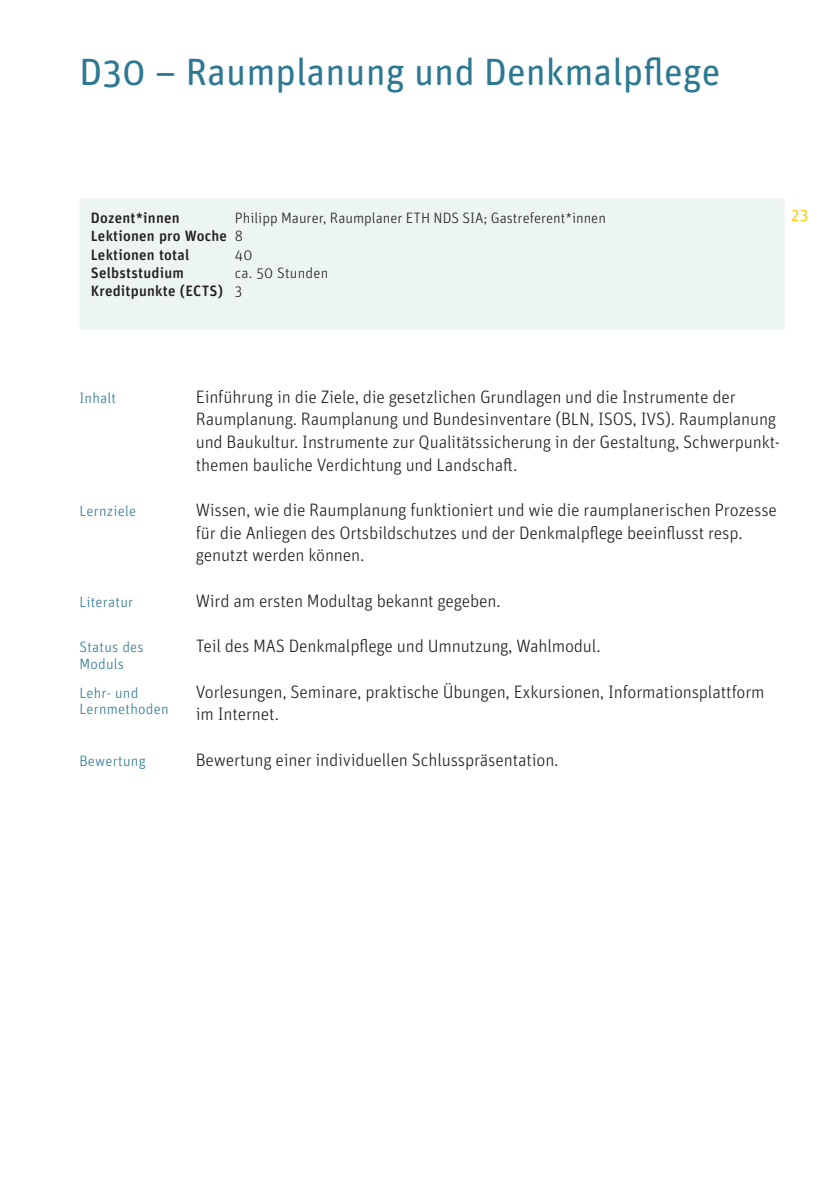
<style>
.page{position:relative;width:840px;height:1191px;background:#fff}
.page>*{position:absolute;margin:0;border:0;box-sizing:border-box;transform-origin:0 0}
.Haupttitel{font:38px "Unit Rounded Pro";color:#2d7993}
.Tabelle_Grundtext{font:300 18px/22.6px "Unit Rounded Pro";letter-spacing:-.01em;color:#231f20}
.t1{font:16px "Unit Rounded Pro";color:#feca0a}
.Infotext{font:500 15px "Unit Rounded Pro";letter-spacing:.015em;color:#231f20}
.Gliederung{font:300 15px/16.6px "Unit Rounded Pro";letter-spacing:.015em;color:#2d7993}
.Infotext-2{font:300 15px "Unit Rounded Pro";color:#231f20}
.s1{font-weight:300}
</style>
<div class="page">
<div style="left:79px;top:198px;width:705px;height:131px;background:#ecf5ef;border-radius:3px"></div>
<p class="Haupttitel" style="left:79px;top:46px;width:642px">D30 – Raumplanung und Denkmalpflege</p>
<p class="Infotext" style="left:91px;top:207px;width:90px">Dozent*innen</p>
<p class="Infotext-2" style="left:235px;top:208px;width:372px">Philipp Maurer, Raumplaner ETH NDS SIA; Gastreferent*innen</p>
<p class="Infotext" style="left:91px;top:225px;width:154px">Lektionen pro Woche <span class="s1">8</span></p>
<p class="Infotext" style="left:91px;top:244px;width:100px">Lektionen total</p>
<p class="Infotext-2" style="left:235px;top:245px;width:19px">40</p>
<p class="Infotext" style="left:91px;top:262px;width:95px">Selbststudium</p>
<p class="Infotext-2" style="left:235px;top:263px;width:95px">ca. 50 Stunden</p>
<p class="Infotext" style="left:91px;top:280px;width:153px">Kreditpunkte (ECTS) <span class="s1">3</span></p>
<p class="t1" style="left:790px;top:205px;width:19px">23</p>
<p class="Gliederung" style="left:79px;top:389px;width:38px">Inhalt</p>
<p class="Gliederung" style="left:79px;top:502px;width:58px">Lernziele</p>
<p class="Gliederung" style="left:79px;top:593px;width:55px">Literatur</p>
<p class="Gliederung" style="left:79px;top:638px;width:66px">Status des<br>Moduls</p>
<p class="Gliederung" style="left:79px;top:684px;width:91px">Lehr- und<br>Lernmethoden</p>
<p class="Gliederung" style="left:79px;top:752px;width:68px">Bewertung</p>
<p class="Tabelle_Grundtext" style="left:196px;top:385px;width:585px">Einführung in die Ziele, die gesetzlichen Grundlagen und die Instrumente der Raumplanung. Raumplanung und Bundesinventare (BLN, ISOS, IVS). Raumplanung und Baukultur. Instrumente zur Qualitätssicherung in der Gestaltung, Schwerpunkt&shy;themen bauliche Verdichtung und Landschaft.</p>
<p class="Tabelle_Grundtext" style="left:196px;top:498px;width:582px">Wissen, wie die Raumplanung funktioniert und wie die raumplanerischen Prozesse für die Anliegen des Ortsbildschutzes und der Denkmalpflege beeinflusst resp. genutzt werden können.</p>
<p class="Tabelle_Grundtext" style="left:196px;top:589px;width:306px">Wird am ersten Modultag bekannt gegeben.</p>
<p class="Tabelle_Grundtext" style="left:196px;top:634px;width:406px">Teil des MAS Denkmalpflege und Umnutzung, Wahlmodul.</p>
<p class="Tabelle_Grundtext" style="left:196px;top:679px;width:570px">Vorlesungen, Seminare, praktische Übungen, Exkursionen, Informationsplattform im Internet.</p>
<p class="Tabelle_Grundtext" style="left:196px;top:747px;width:364px">Bewertung einer individuellen Schlusspräsentation.</p>
</div>
